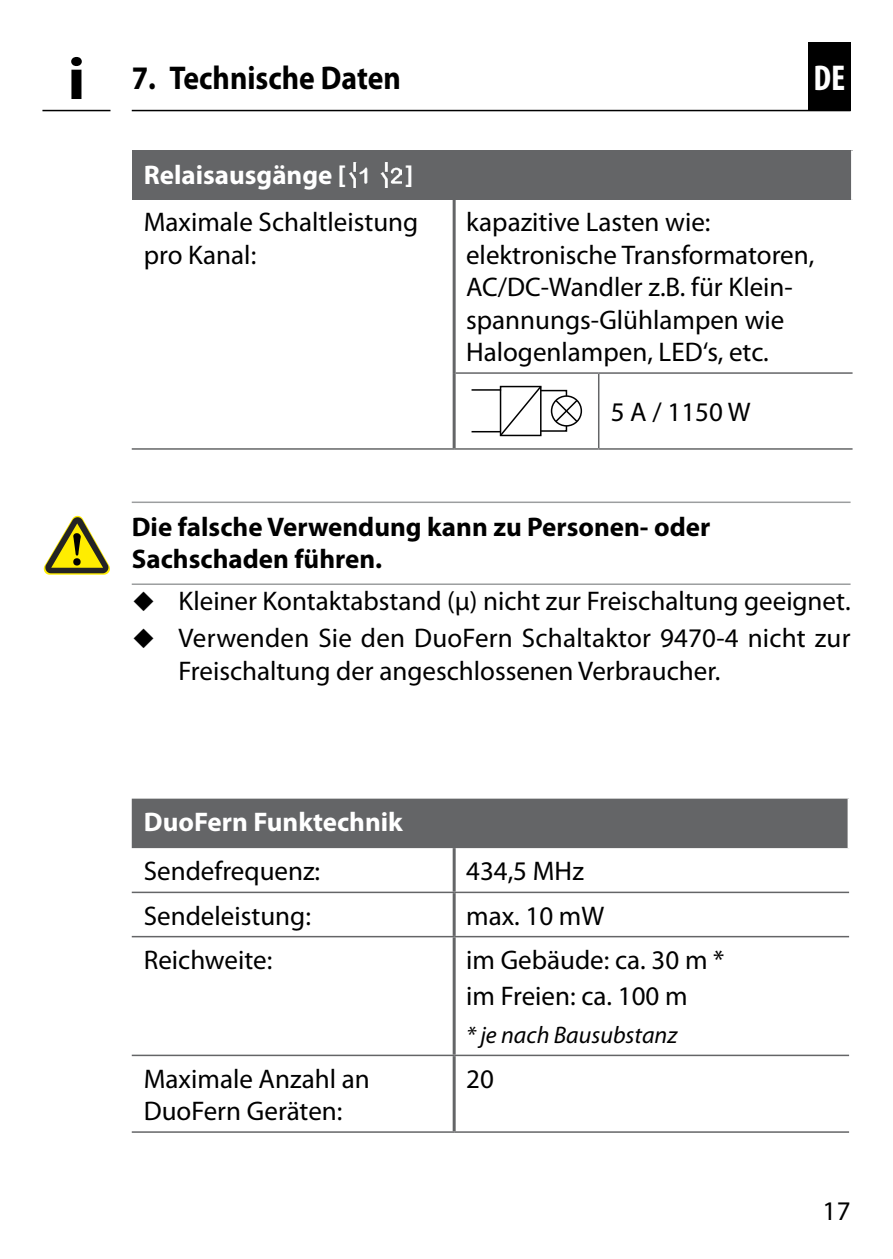
<style>
.page{position:relative;width:893px;height:1259px;background:#fff}
.page>*{position:absolute;margin:0;border:0;box-sizing:border-box;transform-origin:0 0}
.t1{font:700 60px "Myriad Pro";color:#000;scale:1.1 1}
.t2{font:700 condensed 36px "Myriad Pro";color:#fff}
.t3{font:700 33px "Myriad Pro";color:#000;scale:.9 1}
.t4{font:27px/32.4px "Myriad Pro";color:#000}
.t5{font:700 27px/32.4px "Myriad Pro";color:#000}
.t6{font:700 27px "Myriad Pro";color:#fff}
.t7{font:italic 24px "Myriad Pro";color:#000}
</style>
<div class="page">
<div style="left:808px;top:42px;width:42px;height:69px;background:#000"></div>
<div style="left:132px;top:150px;width:720px;height:50px;background:#646567"></div>
<hr style="left:851px;top:150px;width:3px;height:50px;background:#fff">
<hr style="left:599px;top:372px;width:253px;height:2px;background:#646567">
<hr style="left:599px;top:448px;width:253px;height:2px;background:#646567">
<hr style="left:456px;top:372px;width:143px;height:2px;background:#646567">
<hr style="left:454px;top:448px;width:145px;height:2px;background:#646567">
<hr style="left:598px;top:374px;width:1px;height:74px;background:#646567">
<hr style="left:453px;top:200px;width:3px;height:173px;background:#646567">
<hr style="left:453px;top:373px;width:3px;height:75px;background:#646567">
<hr style="left:132px;top:448px;width:322px;height:2px;background:#646567">
<img style="left:350px;top:162px;width:51px;height:26px">
<div style="left:551px;top:395px;width:31px;height:31px;border:2px solid #000;border-radius:50%"></div>
<svg style="left:471px;top:385px;width:108px;height:52px"></svg>
<hr style="left:471px;top:389px;width:30px;height:2px;background:#000">
<div style="left:500px;top:386px;width:41px;height:50px;border:2px solid #000"></div>
<hr style="left:132px;top:110px;width:719px;height:1px;background:#000">
<hr style="left:42px;top:110px;width:68px;height:1px;background:#000">
<svg style="left:44px;top:516px;width:66px;height:59px"></svg>
<hr style="left:132px;top:501px;width:719px;height:2px;background:#9c9e9f">
<hr style="left:132px;top:583px;width:719px;height:2px;background:#9c9e9f">
<div style="left:132px;top:798px;width:716px;height:50px;background:#646567"></div>
<hr style="left:453px;top:848px;width:3px;height:43px;background:#646567">
<hr style="left:454px;top:1054px;width:395px;height:2px;background:#646567">
<hr style="left:454px;top:1131px;width:395px;height:1px;background:#646567">
<hr style="left:453px;top:937px;width:3px;height:117px;background:#646567">
<hr style="left:453px;top:1056px;width:3px;height:75px;background:#646567">
<hr style="left:132px;top:1054px;width:322px;height:2px;background:#646567">
<hr style="left:132px;top:1131px;width:322px;height:1px;background:#646567">
<hr style="left:132px;top:936px;width:322px;height:1px;background:#646567">
<hr style="left:454px;top:936px;width:395px;height:1px;background:#646567">
<hr style="left:132px;top:891px;width:322px;height:2px;background:#646567">
<hr style="left:454px;top:891px;width:395px;height:2px;background:#646567">
<hr style="left:453px;top:893px;width:3px;height:43px;background:#646567">
<h1 class="t1" style="left:67px;top:45px;width:18px">i</h1>
<p class="t3" style="left:132px;top:59px;width:301px">7. Technische Daten</p>
<h2 class="t2" style="left:813px;top:58px;width:33px">DE</h2>
<p class="t6" style="left:144px;top:159px;width:204px">Relaisausgänge [</p>
<p class="t6" style="left:405px;top:159px;width:10px">]</p>
<p class="t4" style="left:144px;top:207px;width:276px">Maximale Schaltleistung pro Kanal:</p>
<p class="t4" style="left:466px;top:207px;width:350px">kapazitive Lasten wie: elektronische Transformatoren,<br>AC/DC-Wandler z.B. für Klein&shy;spannungs-Glühlampen wie<br>Halogenlampen, LED‘s, etc.</p>
<p class="t4" style="left:611px;top:396px;width:141px">5 A / 1150 W</p>
<p class="t5" style="left:132px;top:510px;width:580px">Die falsche Verwendung kann zu Personen- oder<br>Sachschaden führen.</p>
<p class="t4" style="left:179px;top:582px;width:674px;line-height:37.5px">Kleiner Kontaktabstand (μ) nicht zur Freischaltung geeignet.<br>Verwenden Sie den DuoFern Schaltaktor 9470-4 nicht zur</p>
<p class="t4" style="left:179px;top:655px;width:543px">Freischaltung der angeschlossenen Verbraucher.</p>
<p class="t6" style="left:144px;top:806px;width:261px">DuoFern Funktechnik</p>
<p class="t4" style="left:144px;top:855px;width:178px">Sendefrequenz:</p>
<p class="t4" style="left:466px;top:855px;width:119px">434,5 MHz</p>
<p class="t4" style="left:144px;top:900px;width:169px">Sendeleistung:</p>
<p class="t4" style="left:466px;top:900px;width:140px">max. 10 mW</p>
<p class="t4" style="left:144px;top:944px;width:130px">Reichweite:</p>
<p class="t4" style="left:466px;top:942px;width:260px;line-height:36.3px">im Gebäude: ca. 30 m * im Freien: ca. 100 m</p>
<p class="t7" style="left:466px;top:1022px;width:213px">* je nach Bausubstanz</p>
<p class="t4" style="left:144px;top:1063px;width:228px">Maximale Anzahl an<br>DuoFern Geräten:</p>
<p class="t4" style="left:466px;top:1063px;width:29px">20</p>
<p class="t4" style="left:822px;top:1195px;width:29px">17</p>
</div>
